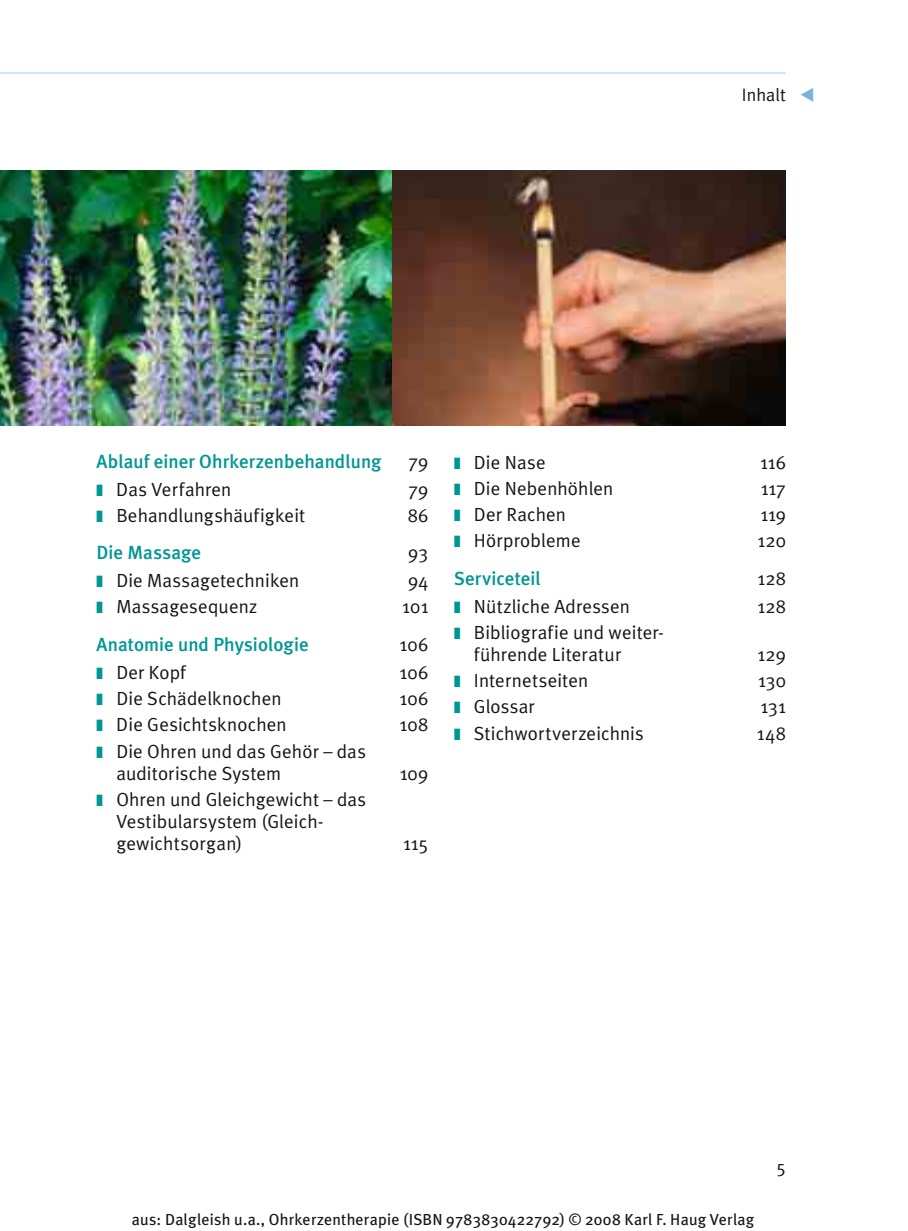
<style>
.page{position:relative;width:908px;height:1231px;background:#fff}
.page>*{position:absolute;margin:0;border:0;box-sizing:border-box;transform-origin:0 0}
.t1{font:19px/22px "Meta Plus Normal";letter-spacing:.005em;color:#151515}
.t2{font:500 19px "Meta Plus";color:#009695}
.t3{font:18px "Meta Plus Normal";letter-spacing:.01em;color:#151515}
.t4{font:16px "Meta Plus";letter-spacing:.015em;color:#151515}
.s1{font-family:"European Pi Three";color:#009695}
</style>
<div class="page">
<hr style="left:0;top:72px;width:785px;height:2px;background:#d0e2f6">
<img style="left:0;top:170px;width:785px;height:255px">
<p class="t3" style="left:741px;top:88px;width:46px">Inhalt</p>
<p class="t2" style="left:96px;top:454px;width:286px">Ablauf einer Ohrkerzenbehandlung</p>
<p class="t1" style="left:408px;top:452px;width:22px">79</p>
<p class="t1" style="left:96px;top:479px;width:136px"><span class="s1">-</span> Das Verfahren</p>
<p class="t1" style="left:408px;top:479px;width:22px">79</p>
<p class="t1" style="left:96px;top:505px;width:210px"><span class="s1">-</span> Behandlungshäufigkeit</p>
<p class="t1" style="left:407px;top:505px;width:22px">86</p>
<p class="t2" style="left:96px;top:545px;width:106px">Die Massage</p>
<p class="t1" style="left:408px;top:543px;width:22px">93</p>
<p class="t1" style="left:96px;top:571px;width:204px"><span class="s1">-</span> Die Massagetechniken</p>
<p class="t1" style="left:408px;top:571px;width:22px">94</p>
<p class="t1" style="left:96px;top:597px;width:162px"><span class="s1">-</span> Massagesequenz</p>
<p class="t1" style="left:402px;top:597px;width:28px">101</p>
<p class="t2" style="left:96px;top:637px;width:214px">Anatomie und Physiologie</p>
<p class="t1" style="left:399px;top:635px;width:30px">106</p>
<p class="t1" style="left:96px;top:662px;width:91px"><span class="s1">-</span> Der Kopf</p>
<p class="t1" style="left:399px;top:662px;width:30px">106</p>
<p class="t1" style="left:96px;top:688px;width:186px"><span class="s1">-</span> Die Schädelknochen</p>
<p class="t1" style="left:399px;top:688px;width:30px">106</p>
<p class="t1" style="left:96px;top:715px;width:192px"><span class="s1">-</span> Die Gesichtsknochen</p>
<p class="t1" style="left:399px;top:715px;width:30px">108</p>
<p class="t1" style="left:116px;top:741px;width:251px;text-indent:-20px"><span class="s1">-</span> Die Ohren und das Gehör – das auditorische System</p>
<p class="t1" style="left:399px;top:763px;width:30px">109</p>
<p class="t1" style="left:116px;top:789px;width:251px;text-indent:-20px"><span class="s1">-</span> Ohren und Gleichgewicht – das<br>Vestibularsystem (Gleich&shy;gewichtsorgan)</p>
<p class="t1" style="left:403px;top:833px;width:27px">115</p>
<p class="t1" style="left:454px;top:452px;width:93px"><span class="s1">-</span> Die Nase</p>
<p class="t1" style="left:759px;top:452px;width:27px">116</p>
<p class="t1" style="left:454px;top:478px;width:161px"><span class="s1">-</span> Die Nebenhöhlen</p>
<p class="t1" style="left:760px;top:478px;width:27px">117</p>
<p class="t1" style="left:454px;top:505px;width:113px"><span class="s1">-</span> Der Rachen</p>
<p class="t1" style="left:760px;top:505px;width:27px">119</p>
<p class="t1" style="left:454px;top:531px;width:128px"><span class="s1">-</span> Hörprobleme</p>
<p class="t1" style="left:757px;top:531px;width:30px">120</p>
<p class="t2" style="left:454px;top:571px;width:88px">Serviceteil</p>
<p class="t1" style="left:757px;top:568px;width:30px">128</p>
<p class="t1" style="left:454px;top:596px;width:177px"><span class="s1">-</span> Nützliche Adressen</p>
<p class="t1" style="left:757px;top:596px;width:30px">128</p>
<p class="t1" style="left:473px;top:622px;width:191px;text-indent:-20px"><span class="s1">-</span> Bibliografie und weiter&shy;führende Literatur</p>
<p class="t1" style="left:757px;top:644px;width:30px">129</p>
<p class="t1" style="left:454px;top:671px;width:136px"><span class="s1">-</span> Internetseiten</p>
<p class="t1" style="left:757px;top:671px;width:29px">130</p>
<p class="t1" style="left:454px;top:697px;width:82px"><span class="s1">-</span> Glossar</p>
<p class="t1" style="left:760px;top:697px;width:27px">131</p>
<p class="t1" style="left:454px;top:723px;width:191px"><span class="s1">-</span> Stichwortverzeichnis</p>
<p class="t1" style="left:756px;top:723px;width:30px">148</p>
<p class="t3" style="left:776px;top:1159px;width:11px">5</p>
<p class="t4" style="left:132px;top:1213px;width:623px">aus: Dalgleish u.a., Ohrkerzentherapie (ISBN 9783830422792) © 2008 Karl F. Haug Verlag</p>
</div>
